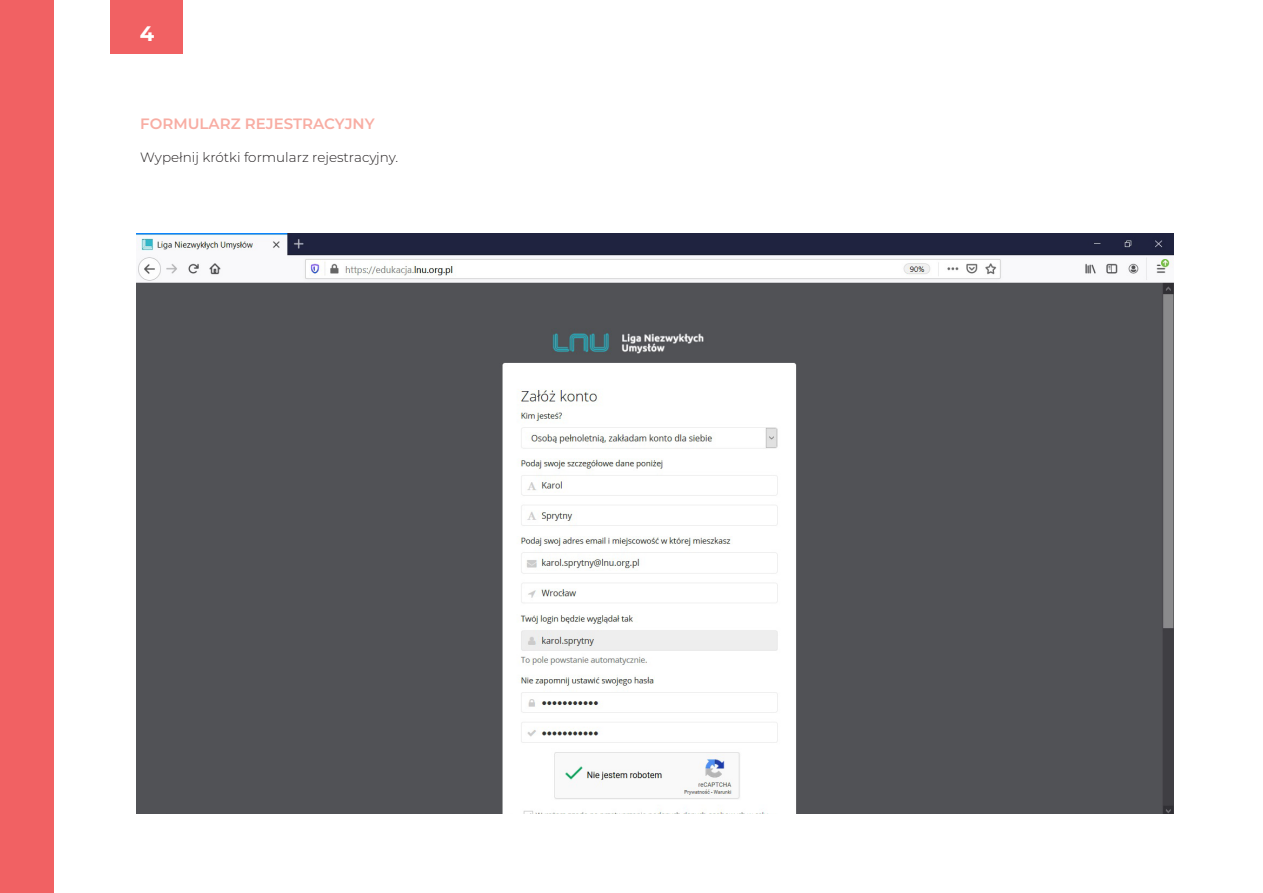
<style>
.page{position:relative;width:1263px;height:893px;background:#fff}
.page>*{position:absolute;margin:0;border:0;box-sizing:border-box;transform-origin:0 0}
.t1{font:700 21px "Montserrat";color:#fff}
.Paragraph_Text{font:600 15px "Montserrat";color:#f8ada3}
.Paragraph_Text-2{font:300 13.5px "Montserrat";color:#231f20}
</style>
<div class="page">
<img style="left:136px;top:234px;width:1037px;height:580px">
<div style="left:0;top:0;width:54px;height:893px;background:#f16163"></div>
<div style="left:111px;top:0;width:72px;height:54px;background:#f16163"></div>
<h1 class="t1" style="left:140px;top:18px;width:16px">4</h1>
<p class="Paragraph_Text" style="left:140px;top:113px;width:236px">FORMULARZ REJESTRACYJNY</p>
<p class="Paragraph_Text-2" style="left:140px;top:148px;width:259px">Wypełnij krótki formularz rejestracyjny.</p>
</div>
